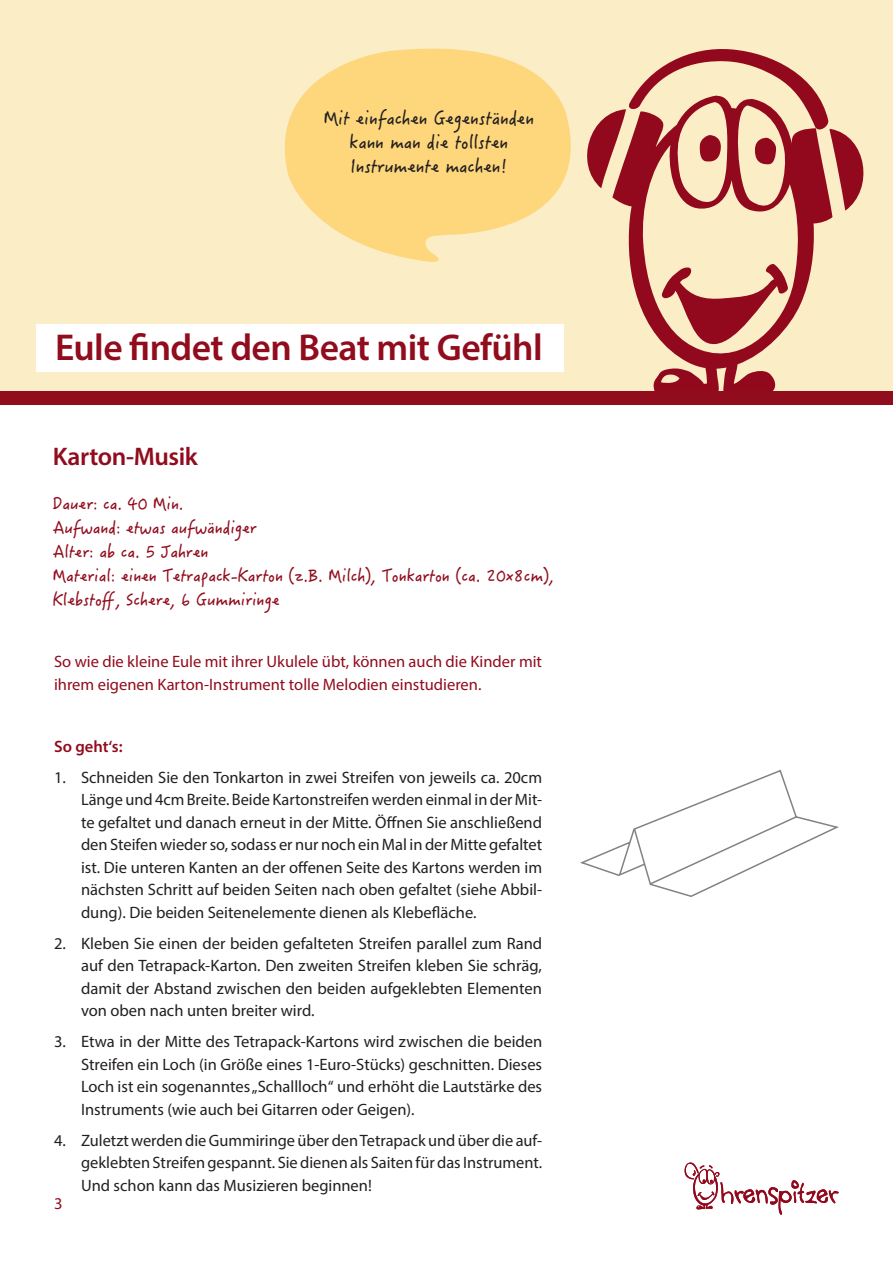
<style>
.page{position:relative;width:893px;height:1263px;background:#fff}
.page>*{position:absolute;margin:0;border:0;box-sizing:border-box;transform-origin:0 0}
.t1{font:600 37.5px "Myriad Pro";letter-spacing:-.015em;color:#910c1d}
.t2{font:600 25.5px "Myriad Pro";letter-spacing:-.015em;color:#910c1d}
.t3{font:18px/24px "Hanzi Pen SC W5";color:#231f20}
.t4{font:16.5px/22.5px "Myriad Pro";color:#231f20;text-align:justify}
.t5{font:16.5px/24px "Hanzi Pen SC W5";color:#910c1d}
.Karten_Blocksatz{font:16.5px/22.5px "Myriad Pro";color:#910c1d}
.Karten_Blocksatz-2{font:600 16.5px "Myriad Pro";color:#910c1d}
</style>
<div class="page">
<div style="left:0;top:0;width:893px;height:397px;background:#fbeec6"></div>
<svg style="left:599px;top:49px;width:265px;height:162px"></svg>
<svg style="left:612px;top:96px;width:220px;height:295px"></svg>
<div style="left:0;top:391px;width:893px;height:14px;background:#910c1d"></div>
<svg style="left:684px;top:1162px;width:154px;height:53px"></svg>
<svg style="left:284px;top:48px;width:315px;height:214px"></svg>
<svg style="left:580px;top:769px;width:259px;height:128px"></svg>
<div style="left:36px;top:324px;width:527px;height:48px;background:#fff"></div>
<p class="t3" style="left:324px;top:106px;width:212px">Mit einfachen Gegenständen</p>
<p class="t3" style="left:350px;top:130px;width:160px">kann man die tollsten<br>Instrumente machen!</p>
<p class="t1" style="left:55px;top:323px;width:489px">Eule findet den Beat mit Gefühl</p>
<p class="t2" style="left:53px;top:440px;width:146px">Karton-Musik</p>
<p class="t5" style="left:53px;top:491px;width:132px">Dauer: ca. 40 Min.</p>
<p class="t5" style="left:53px;top:515px;width:205px">Aufwand: etwas aufwändiger</p>
<p class="t5" style="left:53px;top:539px;width:157px">Alter: ab ca. 5 Jahren</p>
<p class="t5" style="left:53px;top:563px;width:502px">Material: einen Tetrapack-Karton (z.B. Milch), Tonkarton (ca. 20x8cm),<br>Klebstoff, Schere, 6 Gummiringe</p>
<p class="Karten_Blocksatz" style="left:54px;top:650px;width:490px">So wie die kleine Eule mit ihrer Ukulele übt, können auch die Kinder mit ihrem eigenen Karton-Instrument tolle Melodien einstudieren.</p>
<p class="Karten_Blocksatz-2" style="left:54px;top:736px;width:70px">So geht‘s:</p>
<p class="t4" style="left:81px;top:766px;width:463px;text-indent:-27px">1. Schneiden Sie den Tonkarton in zwei Streifen von jeweils ca. 20cm Länge und 4cm Breite. Beide Kartonstreifen werden einmal in der Mit&shy;te gefaltet und danach erneut in der Mitte. Öffnen Sie anschließend den Steifen wieder so, sodass er nur noch ein Mal in der Mitte gefaltet ist. Die unteren Kanten an der offenen Seite des Kartons werden im nächsten Schritt auf beiden Seiten nach oben gefaltet (siehe Abbil&shy;dung). Die beiden Seitenelemente dienen als Klebefläche.</p>
<p class="t4" style="left:81px;top:932px;width:463px;text-indent:-27px">2. Kleben Sie einen der beiden gefalteten Streifen parallel zum Rand auf den Tetrapack-Karton. Den zweiten Streifen kleben Sie schräg, damit der Abstand zwischen den beiden aufgeklebten Elementen von oben nach unten breiter wird.</p>
<p class="t4" style="left:81px;top:1030px;width:463px;text-indent:-27px">3. Etwa in der Mitte des Tetrapack-Kartons wird zwischen die beiden Streifen ein Loch (in Größe eines 1-Euro-Stücks) geschnitten. Dieses Loch ist ein sogenanntes „Schallloch“ und erhöht die Lautstärke des Instruments (wie auch bei Gitarren oder Geigen).</p>
<p class="t4" style="left:81px;top:1129px;width:463px;text-indent:-27px">4. Zuletzt werden die Gummiringe über den Tetrapack und über die auf&shy;geklebten Streifen gespannt. Sie dienen als Saiten für das Instrument.<br>Und schon kann das Musizieren beginnen!</p>
<p class="Karten_Blocksatz" style="left:54px;top:1192px;width:10px">3</p>
</div>
